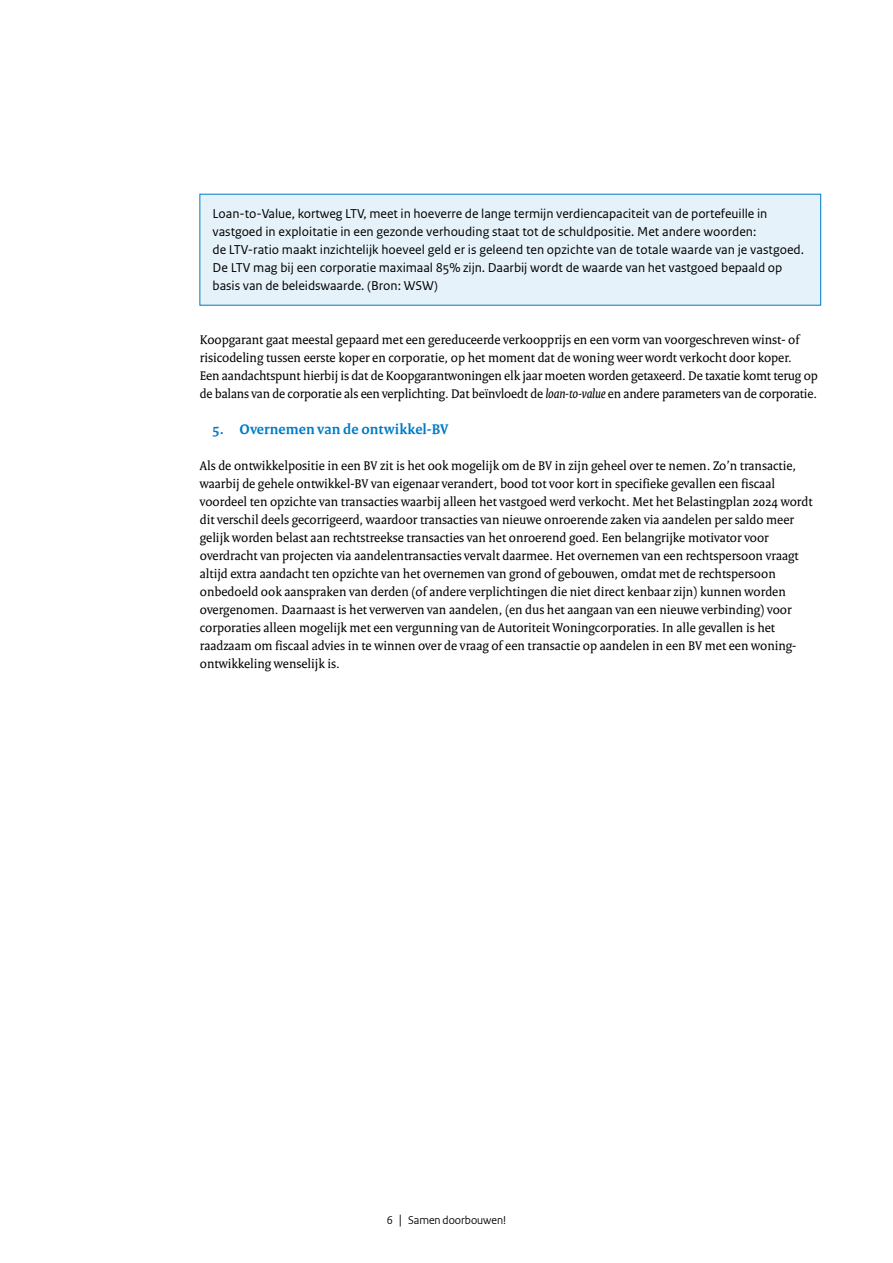
<style>
.page{position:relative;width:893px;height:1263px;background:#fff}
.page>*{position:absolute;margin:0;border:0;box-sizing:border-box;transform-origin:0 0}
.H3_RVO_Paragraafkop{font:700 15px "Rijksoverheid Serif";letter-spacing:.005em;color:#007bc7}
.P_Broodtekst{font:13.5px/18px "Rijksoverheid Serif";color:#000}
.Kadertekst{font:13.5px/18px "Rijksoverheid Sans Text";letter-spacing:-.005em;color:#000}
.t1{font:12px "Rijksoverheid Sans Heading";color:#000}
.s1{font-style:italic}
.s2{font-size:14.25px}
</style>
<div class="page">
<div style="left:199px;top:194px;width:622px;height:112px;background:#e6f2f9"></div>
<p class="Kadertekst" style="left:213px;top:205px;width:593px">Loan-to-Value, kortweg LTV, meet in hoeverre de lange termijn verdiencapaciteit van de portefeuille in vastgoed in exploitatie in een gezonde verhouding staat tot de schuldpositie. Met andere woorden:<br>de LTV-ratio maakt inzichtelijk hoeveel geld er is geleend ten opzichte van de totale waarde van je vastgoed.<br>De LTV mag bij een corporatie maximaal 85% zijn. Daarbij wordt de waarde van het vastgoed bepaald op basis van de beleidswaarde. (Bron: WSW)</p>
<p class="P_Broodtekst" style="left:200px;top:330px;width:619px">Koopgarant gaat meestal gepaard met een gereduceerde verkoopprijs en een vorm van voorgeschreven winst- of risicodeling tussen eerste koper en corporatie, op het moment dat de woning weer wordt verkocht door koper.<br>Een aandachtspunt hierbij is dat de Koopgarantwoningen elk jaar moeten worden getaxeerd. De taxatie komt terug op de balans van de corporatie als een verplichting. Dat beïnvloedt de <span class="s1">loan-to-value</span> en andere parameters van de corporatie.</p>
<h3 class="H3_RVO_Paragraafkop" style="left:213px;top:420px;width:237px">5. Overnemen van de ontwikkel-BV</h3>
<p class="P_Broodtekst" style="left:200px;top:456px;width:614px">Als de ontwikkelpositie in een BV zit is het ook mogelijk om de BV in zijn geheel over te nemen. Zo’n transactie, waarbij de gehele ontwikkel-BV van eigenaar verandert, bood tot voor kort in specifieke gevallen een fiscaal voordeel ten opzichte van transacties waarbij alleen het vastgoed werd verkocht. Met het Belastingplan 2024 wordt dit verschil deels gecorrigeerd, waardoor transacties van nieuwe onroerende zaken via aandelen per saldo meer gelijk worden belast aan rechtstreekse transacties van het onroerend goed. Een belangrijke motivator voor overdracht van projecten via aandelentransacties vervalt daarmee. Het overnemen van een rechtspersoon vraagt altijd extra aandacht ten opzichte van het overnemen van grond of gebouwen, omdat met de rechtspersoon onbedoeld ook aanspraken van derden (of andere verplichtingen die niet direct kenbaar zijn) kunnen worden overgenomen. Daarnaast is het verwerven van aandelen, (en dus het aangaan van een nieuwe verbinding) voor corporaties alleen mogelijk met een vergunning van de Autoriteit Woningcorporaties. In alle gevallen is het raadzaam om fiscaal advies in te winnen over de vraag of een transactie op aandelen in een BV met een woning&shy;ontwikkeling wenselijk is.</p>
<p class="t1" style="left:387px;top:1213px;width:121px">6 <span class="s2">|</span> Samen doorbouwen!</p>
</div>
